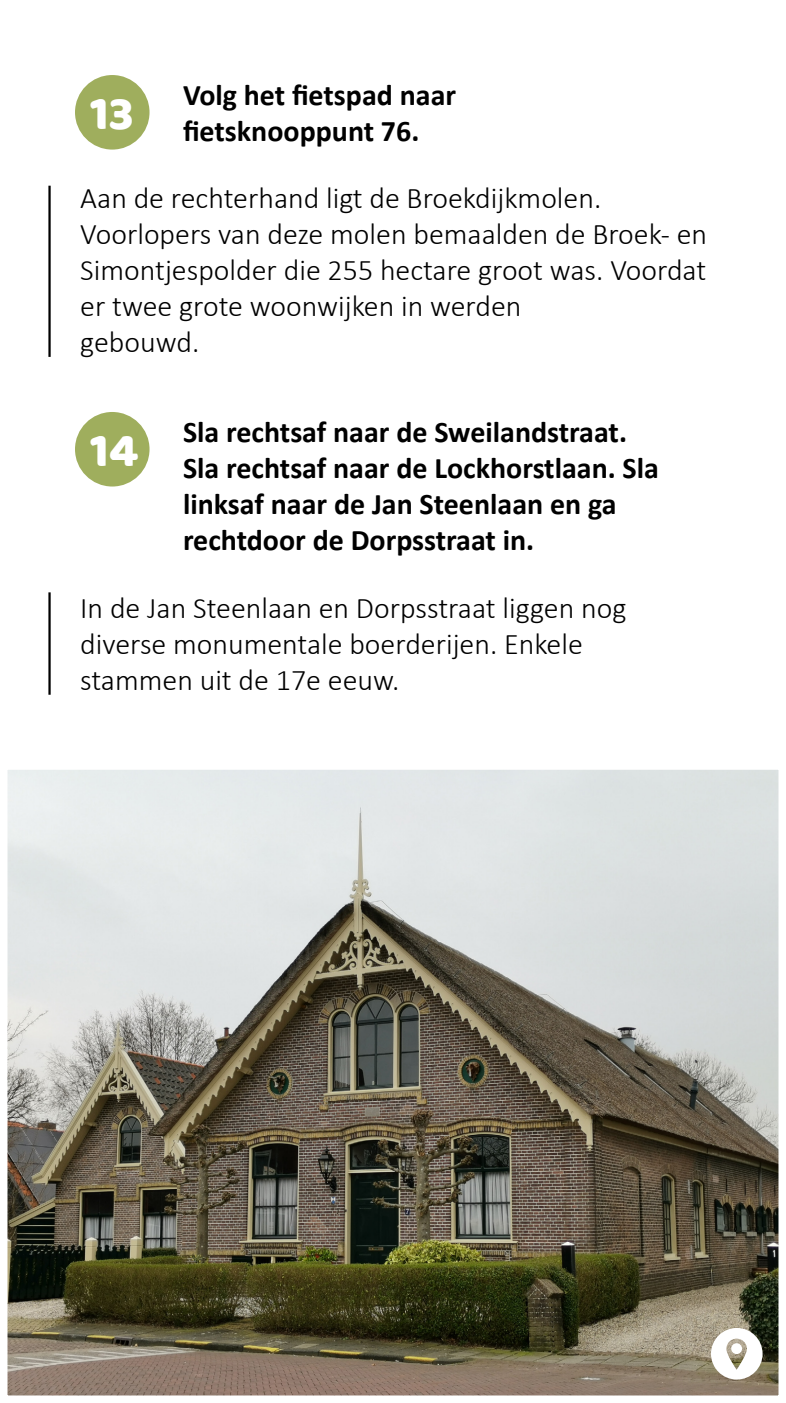
<style>
.page{position:relative;width:786px;height:1403px;background:#fff}
.page>*{position:absolute;margin:0;border:0;box-sizing:border-box;transform-origin:0 0}
.t1{font:47.92px "Baloo";color:#fff}
.t2{font:300 30px/36px "Calibri";color:#000}
.t3{font:700 30px/36px "Calibri";color:#000}
</style>
<div class="page">
<img style="left:9px;top:771px;width:768px;height:622px">
<div style="left:0;top:762px;width:786px;height:640px;border:8px solid #fff"></div>
<div style="left:75px;top:412px;width:75px;height:74px;background:#9fae5d;border-radius:50%"></div>
<div style="left:75px;top:75px;width:75px;height:75px;background:#9fae5d;border-radius:50%"></div>
<hr style="left:48px;top:592px;width:3px;height:103px;background:#000">
<hr style="left:48px;top:186px;width:3px;height:171px;background:#000">
<svg style="left:711px;top:1328px;width:52px;height:51px"></svg>
<h1 class="t1" style="left:90px;top:84px;width:45px">13</h1>
<p class="t3" style="left:183px;top:76px;width:275px">Volg het fietspad naar fietsknooppunt 76.</p>
<p class="t2" style="left:80px;top:179px;width:628px">Aan de rechterhand ligt de Broekdijkmolen.<br>Voorlopers van deze molen bemaalden de Broek- en Simontjespolder die 255 hectare groot was. Voordat er twee grote woonwijken in werden<br>gebouwd.</p>
<h1 class="t1" style="left:90px;top:421px;width:50px">14</h1>
<p class="t3" style="left:183px;top:413px;width:478px">Sla rechtsaf naar de Sweilandstraat.<br>Sla rechtsaf naar de Lockhorstlaan. Sla linksaf naar de Jan Steenlaan en ga rechtdoor de Dorpsstraat in.</p>
<p class="t2" style="left:80px;top:589px;width:548px">In de Jan Steenlaan en Dorpsstraat liggen nog diverse monumentale boerderijen. Enkele stammen uit de 17e eeuw.</p>
</div>
